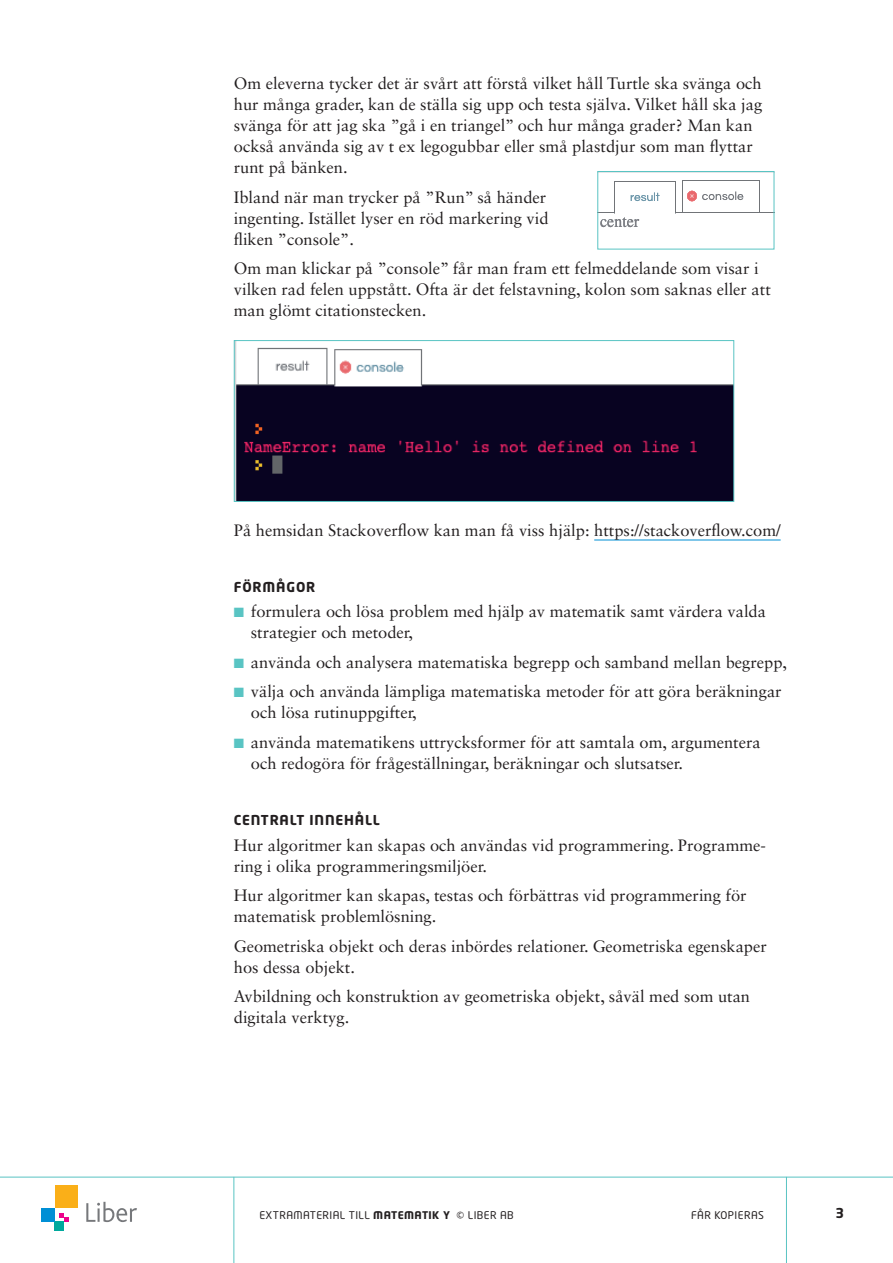
<style>
.page{position:relative;width:893px;height:1263px;background:#fff}
.page>*{position:absolute;margin:0;border:0;box-sizing:border-box;transform-origin:0 0}
.t1{font:16.5px/21px "Sabon LT Std";color:#231f20}
.t2{font:700 13.5px "Neo Tech Std";letter-spacing:.06em;color:#231f20}
.t3{font:10.5px "Neo Tech Std";letter-spacing:.04em;color:#231f20}
.s1{color:#59c4c3}
.s2{font-weight:700}
</style>
<div class="page">
<hr style="left:0;top:1177px;width:893px;height:1px;background:#59c4c3">
<hr style="left:233px;top:1177px;width:1px;height:86px;background:#59c4c3">
<hr style="left:786px;top:1177px;width:1px;height:86px;background:#59c4c3">
<div style="left:55px;top:1222px;width:9px;height:9px;background:#00a99d"></div>
<div style="left:41px;top:1208px;width:14px;height:14px;background:#008fd5"></div>
<div style="left:55px;top:1185px;width:22px;height:23px;background:#faaf18"></div>
<svg style="left:59px;top:1213px;width:9px;height:9px"></svg>
<svg style="left:86px;top:1202px;width:51px;height:20px"></svg>
<hr style="left:594px;top:540px;width:187px;height:1px;background:#008fd5">
<img style="left:236px;top:342px;width:496px;height:158px">
<div style="left:234px;top:340px;width:500px;height:162px;border:1px solid #59c4c3"></div>
<img style="left:599px;top:180px;width:173px;height:48px">
<div style="left:597px;top:171px;width:177px;height:78px;border:1px solid #59c4c3"></div>
<p class="t1" style="left:234px;top:73px;width:530px">Om eleverna tycker det är svårt att förstå vilket håll Turtle ska svänga och hur många grader, kan de ställa sig upp och testa själva. Vilket håll ska jag svänga för att jag ska ”gå i en triangel” och hur många grader? Man kan också använda sig av t ex legogubbar eller små plastdjur som man flyttar runt på bänken.</p>
<p class="t1" style="left:234px;top:186px;width:316px">Ibland när man trycker på ”Run” så händer ingenting. Istället lyser en röd markering vid fliken ”console”.</p>
<p class="t1" style="left:234px;top:258px;width:538px">Om man klickar på ”console” får man fram ett felmeddelande som visar i vilken rad felen uppstått. Ofta är det felstavning, kolon som saknas eller att man glömt citationstecken.</p>
<p class="t1" style="left:234px;top:519px;width:548px">På hemsidan Stackoverflow kan man få viss hjälp: https://stackoverflow.com/</p>
<p class="t2" style="left:234px;top:578px;width:83px">FÖRMÅGOR</p>
<p class="t1" style="left:251px;top:601px;width:517px;text-indent:-17px"><span class="s1">■</span> formulera och lösa problem med hjälp av matematik samt värdera valda strategier och metoder,</p>
<p class="t1" style="left:234px;top:651px;width:555px"><span class="s1">■</span> använda och analysera matematiska begrepp och samband mellan begrepp,</p>
<p class="t1" style="left:251px;top:681px;width:532px;text-indent:-17px"><span class="s1">■</span> välja och använda lämpliga matematiska metoder för att göra beräkningar och lösa rutinuppgifter,</p>
<p class="t1" style="left:251px;top:731px;width:511px;text-indent:-17px"><span class="s1">■</span> använda matematikens uttrycksformer för att samtala om, argumentera och redogöra för frågeställningar, beräkningar och slutsatser.</p>
<p class="t2" style="left:234px;top:812px;width:148px">CENTRALT INNEHÅLL</p>
<p class="t1" style="left:234px;top:834px;width:534px">Hur algoritmer kan skapas och användas vid programmering. Programme&shy;ring i olika programmeringsmiljöer.</p>
<p class="t1" style="left:234px;top:885px;width:514px">Hur algoritmer kan skapas, testas och förbättras vid programmering för matematisk problemlösning.</p>
<p class="t1" style="left:234px;top:935px;width:534px">Geometriska objekt och deras inbördes relationer. Geometriska egenskaper hos dessa objekt.</p>
<p class="t1" style="left:234px;top:986px;width:518px">Avbildning och konstruktion av geometriska objekt, såväl med som utan digitala verktyg.</p>
<p class="t3" style="left:259px;top:1208px;width:256px">EXTRAMATERIAL TILL <span class="s2">MATEMATIK Y</span> © LIBER AB</p>
<p class="t3" style="left:691px;top:1208px;width:74px">FÅR KOPIERAS</p>
<p class="t2" style="left:835px;top:1204px;width:10px">3</p>
</div>
